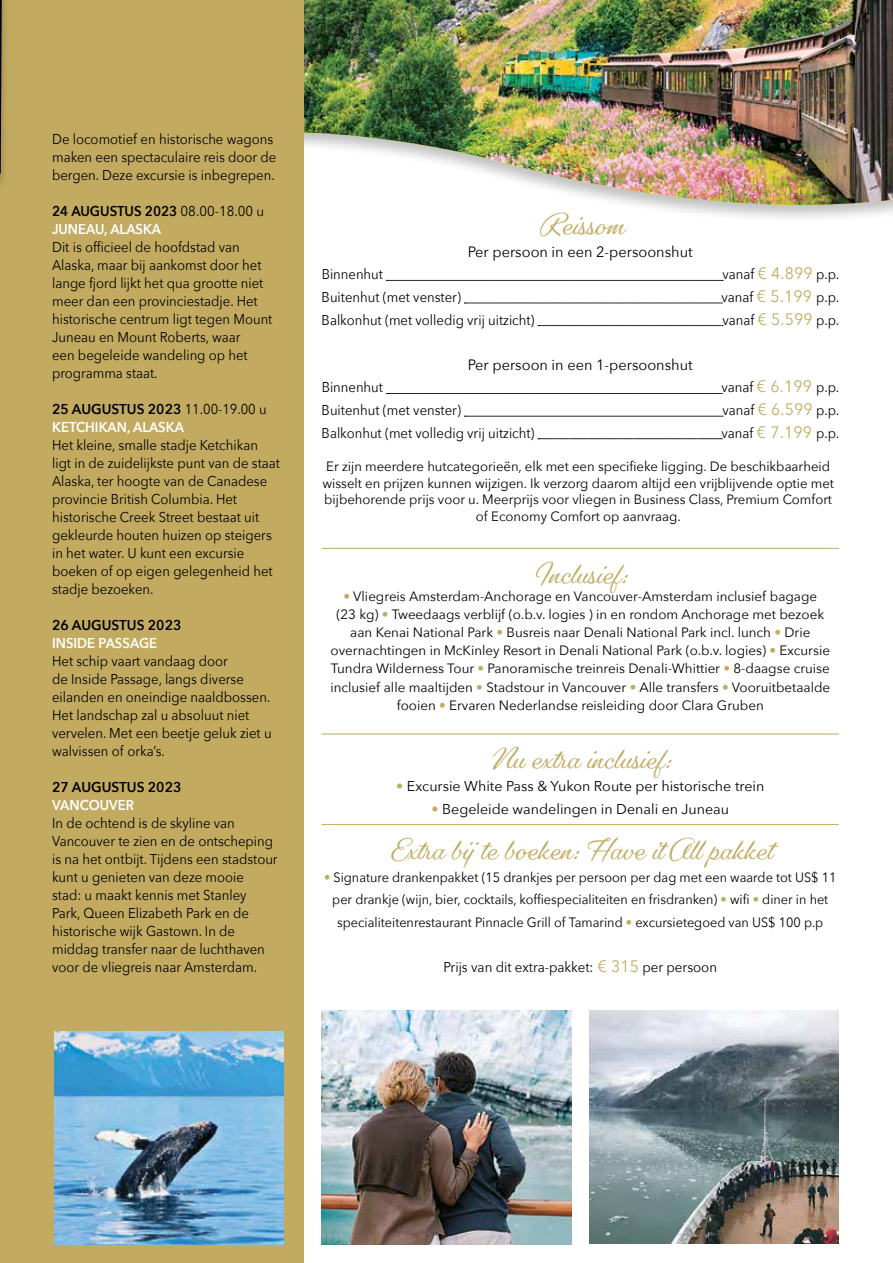
<style>
.page{position:relative;width:893px;height:1263px;background:#fff}
.page>*{position:absolute;margin:0;border:0;box-sizing:border-box;transform-origin:0 0}
.t1{font:700 28.5px "Gautreaux";letter-spacing:-.005em;color:#c2ab61;scale:.9 1}
.t2{font:15px "Avenir Next";color:#000}
.t3{font:14.25px/18px "Avenir Next";color:#000;scale:.92 1}
.t4{font:14.25px "Avenir Next";color:#000}
.t5{font:600 14.25px/18px "Avenir Next";color:#fff;scale:.92 1}
.t6{font:600 14.25px/18px "Avenir Next";color:#000;scale:.93 1}
.t7{font:14.25px "Avenir Next";color:#000;scale:.93 1}
.t8{font:600 14.25px "Avenir Next";color:#000;scale:.96 1}
.t9{font:13.5px/18.1px "Avenir Next";color:#000;text-align:center}
.t10{font:13.5px/22.6px "Avenir Next";color:#000;text-align:center;scale:.94 1}
.s1{font-weight:400}
.s2{color:#fff}
.s3{color:#000}
.s4{font-weight:400;color:#000}
.s5{font-size:16.5px;color:#c2ab61}
.s6{font-weight:700;color:#c2ab61}
</style>
<div class="page">
<svg style="left:654px;top:207px;width:239px;height:11px"></svg>
<img style="left:304px;top:0;width:589px;height:207px">
<svg style="left:386px;top:280px;width:337px;height:1px"></svg>
<svg style="left:464px;top:303px;width:258px;height:1px"></svg>
<svg style="left:538px;top:325px;width:185px;height:1px"></svg>
<svg style="left:386px;top:393px;width:336px;height:1px"></svg>
<svg style="left:464px;top:416px;width:259px;height:1px"></svg>
<svg style="left:538px;top:438px;width:184px;height:1px"></svg>
<hr style="left:322px;top:548px;width:517px;height:1px;background:#c2ab61">
<hr style="left:322px;top:734px;width:517px;height:1px;background:#c2ab61">
<hr style="left:322px;top:824px;width:517px;height:1px;background:#c2ab61">
<div style="left:0;top:0;width:304px;height:1263px;background:#c2ab61"></div>
<div style="left:0;top:0;width:10px;height:244px;background:#000;opacity:.5"></div>
<svg style="left:0;top:0;width:2px;height:237px"></svg>
<img style="left:322px;top:1010px;width:249px;height:234px">
<img style="left:589px;top:1010px;width:250px;height:234px">
<img style="left:54px;top:1031px;width:230px;height:213px">
<p class="t3" style="left:52px;top:129px;width:245px">De locomotief en historische wagons maken een spectaculaire reis door de bergen. Deze excursie is inbegrepen.</p>
<p class="t6" style="left:52px;top:202px;width:230px">24 AUGUSTUS 2023 <span class="s1">08.00-18.00 u<br></span><span class="s2">JUNEAU, ALASKA</span></p>
<p class="t3" style="left:52px;top:237px;width:241px">Dit is officieel de hoofdstad van<br>Alaska, maar bij aankomst door het lange fjord lijkt het qua grootte niet meer dan een provinciestadje. Het historische centrum ligt tegen Mount<br>Juneau en Mount Roberts, waar<br>een begeleide wandeling op het programma staat.</p>
<p class="t5" style="left:52px;top:400px;width:235px"><span class="s3">25 AUGUSTUS 2023</span> <span class="s4">11.00-19.00 u<br></span>KETCHIKAN, ALASKA</p>
<p class="t3" style="left:52px;top:435px;width:249px">Het kleine, smalle stadje Ketchikan ligt in de zuidelijkste punt van de staat Alaska, ter hoogte van de Canadese provincie British Columbia. Het historische Creek Street bestaat uit gekleurde houten huizen op steigers in het water. U kunt een excursie boeken of op eigen gelegenheid het stadje bezoeken.</p>
<p class="t8" style="left:52px;top:613px;width:136px">26 AUGUSTUS 2023</p>
<p class="t5" style="left:52px;top:634px;width:116px">INSIDE PASSAGE</p>
<p class="t3" style="left:52px;top:651px;width:240px">Het schip vaart vandaag door<br>de Inside Passage, langs diverse eilanden en oneindige naaldbossen.<br>Het landschap zal u absoluut niet vervelen. Met een beetje geluk ziet u walvissen of orka’s.</p>
<p class="t8" style="left:52px;top:775px;width:136px">27 AUGUSTUS 2023</p>
<p class="t5" style="left:52px;top:796px;width:91px">VANCOUVER</p>
<p class="t3" style="left:52px;top:813px;width:247px">In de ochtend is de skyline van Vancouver te zien en de ontscheping is na het ontbijt. Tijdens een stadstour kunt u genieten van deze mooie<br>stad: u maakt kennis met Stanley Park, Queen Elizabeth Park en de historische wijk Gastown. In de middag transfer naar de luchthaven voor de vliegreis naar Amsterdam.</p>
<h1 class="t1" style="left:537px;top:207px;width:98px">Reissom</h1>
<p class="t2" style="left:468px;top:239px;width:226px">Per persoon in een 2-persoonshut</p>
<p class="t3" style="left:322px;top:265px;width:68px">Binnenhut</p>
<p class="t3" style="left:722px;top:265px;width:129px">vanaf <span class="s5">€ 4.899</span> p.p.</p>
<p class="t3" style="left:322px;top:287px;width:153px">Buitenhut (met venster)</p>
<p class="t3" style="left:721px;top:287px;width:130px">vanaf <span class="s5">€ 5.199</span> p.p.</p>
<p class="t3" style="left:322px;top:310px;width:233px">Balkonhut (met volledig vrij uitzicht)</p>
<p class="t3" style="left:722px;top:310px;width:129px">vanaf <span class="s5">€ 5.599</span> p.p.</p>
<p class="t2" style="left:468px;top:352px;width:226px">Per persoon in een 1-persoonshut</p>
<p class="t3" style="left:322px;top:378px;width:68px">Binnenhut</p>
<p class="t3" style="left:721px;top:378px;width:130px">vanaf <span class="s5">€ 6.199</span> p.p.</p>
<p class="t3" style="left:322px;top:400px;width:153px">Buitenhut (met venster)</p>
<p class="t3" style="left:722px;top:400px;width:129px">vanaf <span class="s5">€ 6.599</span> p.p.</p>
<p class="t3" style="left:322px;top:423px;width:233px">Balkonhut (met volledig vrij uitzicht)</p>
<p class="t3" style="left:721px;top:423px;width:130px">vanaf <span class="s5">€ 7.199</span> p.p.</p>
<p class="t9" style="left:322px;top:457px;width:513px;line-height:16.6px">Er zijn meerdere hutcategorieën, elk met een specifieke ligging. De beschikbaarheid wisselt en prijzen kunnen wijzigen. Ik verzorg daarom altijd een vrijblijvende optie met bijbehorende prijs voor u. Meerprijs voor vliegen in Business Class, Premium Comfort of Economy Comfort op aanvraag.</p>
<h1 class="t1" style="left:533px;top:556px;width:107px">Inclusief:</h1>
<p class="t9" style="left:330px;top:586px;width:501px"><span class="s6">•</span> Vliegreis Amsterdam-Anchorage en Vancouver-Amsterdam inclusief bagage<br>(23 kg) <span class="s6">•</span> Tweedaags verblijf (o.b.v. logies ) in en rondom Anchorage met bezoek aan Kenai National Park <span class="s6">•</span> Busreis naar Denali National Park incl. lunch <span class="s6">•</span> Drie overnachtingen in McKinley Resort in Denali National Park (o.b.v. logies) <span class="s6">•</span> Excursie Tundra Wilderness Tour <span class="s6">•</span> Panoramische treinreis Denali-Whittier <span class="s6">•</span> 8-daagse cruise inclusief alle maaltijden <span class="s6">•</span> Stadstour in Vancouver <span class="s6">•</span> Alle transfers <span class="s6">•</span> Vooruitbetaalde fooien <span class="s6">•</span> Ervaren Nederlandse reisleiding door Clara Gruben</p>
<h1 class="t1" style="left:489px;top:742px;width:204px">Nu extra inclusief:</h1>
<p class="t4" style="left:396px;top:774px;width:370px"><span class="s6">•</span> Excursie White Pass &amp; Yukon Route per historische trein</p>
<p class="t4" style="left:431px;top:797px;width:299px"><span class="s6">•</span> Begeleide wandelingen in Denali en Juneau</p>
<h1 class="t1" style="left:388px;top:832px;width:428px">Extra bij te boeken: Have it All pakket</h1>
<p class="t10" style="left:324px;top:865px;width:547px"><span class="s6">•</span> Signature drankenpakket (15 drankjes per persoon per dag met een waarde tot US$ 11 per drankje (wijn, bier, cocktails, koffiespecialiteiten en frisdranken) <span class="s6">•</span> wifi <span class="s6">•</span> diner in het specialiteitenrestaurant Pinnacle Grill of Tamarind <span class="s6">•</span> excursietegoed van US$ 100 p.p</p>
<p class="t7" style="left:443px;top:955px;width:296px">Prijs van dit extra-pakket: <span class="s5">€ 315</span> per persoon</p>
</div>
